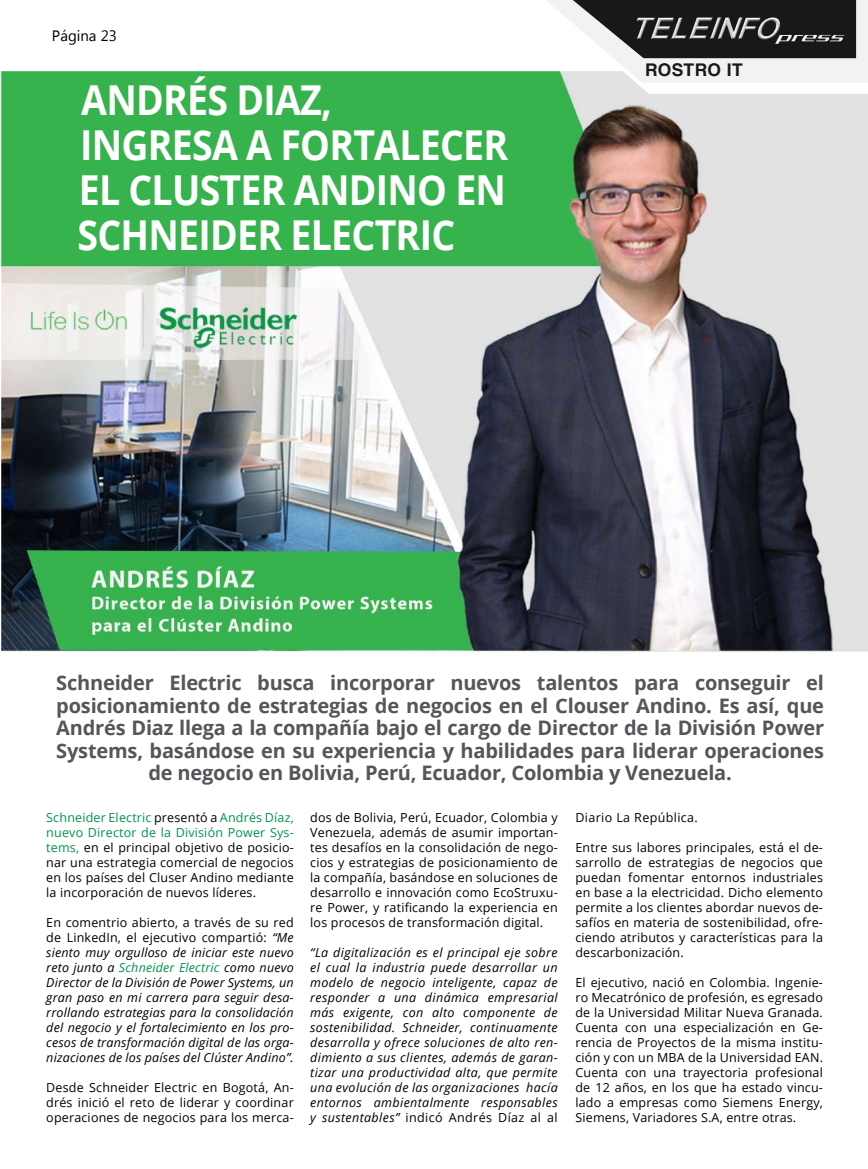
<style>
.page{position:relative;width:868px;height:1169px;background:#fff}
.page>*{position:absolute;margin:0;border:0;box-sizing:border-box;transform-origin:0 0}
.t1{font:700 41.25px/45px "Open Sans";letter-spacing:-.02em;color:#fff;scale:.91 1}
.t2{font:700 20px/22.5px "Open Sans";letter-spacing:-.01em;color:#53575a;text-align:center}
.t3{font:700 17.5px "Helvetica LT Std";letter-spacing:.015em;color:#1a1a1a}
.t4{font:15px "Myanmar Text";color:#000}
.t5{font:12.5px/15px "Open Sans";letter-spacing:.015em;color:#000;text-align:justify}
.t6{font:italic 12.5px/15px "Open Sans";letter-spacing:.02em;color:#000;text-align:justify}
.s1{color:#00944d}
.s2{font-style:normal}
</style>
<div class="page">
<svg style="left:547px;top:0;width:321px;height:71px"></svg>
<img style="left:632px;top:10px;width:216px;height:48px">
<img style="left:1px;top:71px;width:867px;height:582px">
<p class="t4" style="left:52px;top:27px;width:66px">Página 23</p>
<h1 class="t1" style="left:78px;top:76px;width:475px">ANDRÉS DIAZ,<br>INGRESA A FORTALECER<br>EL CLUSTER ANDINO EN<br>SCHNEIDER ELECTRIC</h1>
<h3 class="t3" style="left:645px;top:59px;width:99px">ROSTRO IT</h3>
<p class="t2" style="left:56px;top:671px;width:769px">Schneider Electric busca incorporar nuevos talentos para conseguir el posicionamiento de estrategias de negocios en el Clouser Andino. Es así, que Andrés Diaz llega a la compañía bajo el cargo de Director de la División Power Systems, basándose en su experiencia y habilidades para liderar operaciones de negocio en Bolivia, Perú, Ecuador, Colombia y Venezuela.</p>
<p class="t5" style="left:46px;top:809px;width:249px"><span class="s1">Schneider Electric</span> presentó a <span class="s1">Andrés Díaz, nuevo Director de la División Power Sys&shy;tems,</span> en el principal objetivo de posicio&shy;nar una estrategia comercial de negocios en los países del Cluser Andino mediante la incorporación de nuevos líderes.</p>
<p class="t6" style="left:46px;top:914px;width:249px"><span class="s2">En comentrio abierto, a través de su red de LinkedIn, el ejecutivo compartió:</span> “Me siento muy orgulloso de iniciar este nuevo reto junto a <span class="s1">Schneider Electric</span> como nuevo Director de la División de Power Systems, un gran paso en mi carrera para seguir desa&shy;rrollando estrategias para la consolidación del negocio y el fortalecimiento en los pro&shy;cesos de transformación digital de las orga&shy;nizaciones de los países del Clúster Andino”.</p>
<p class="t5" style="left:46px;top:1079px;width:249px">Desde Schneider Electric en Bogotá, An&shy;drés inició el reto de liderar y coordinar operaciones de negocios para los merca-</p>
<p class="t5" style="left:310px;top:809px;width:249px">dos de Bolivia, Perú, Ecuador, Colombia y Venezuela, además de asumir importan&shy;tes desafíos en la consolidación de nego&shy;cios y estrategias de posicionamiento de la compañía, basándose en soluciones de desarrollo e innovación como EcoStruxu&shy;re Power, y ratificando la experiencia en los procesos de transformación digital.</p>
<p class="t6" style="left:310px;top:944px;width:249px">“La digitalización es el principal eje sobre el cual la industria puede desarrollar un modelo de negocio inteligente, capaz de responder a una dinámica empresarial más exigente, con alto componente de sostenibilidad. Schneider, continuamente desarrolla y ofrece soluciones de alto ren&shy;dimiento a sus clientes, además de garan&shy;tizar una productividad alta, que permite una evolución de las organizaciones hacía entornos ambientalmente responsables y sustentables” <span class="s2">indicó Andrés Díaz al al</span></p>
<p class="t5" style="left:575px;top:809px;width:124px">Diario La República.</p>
<p class="t5" style="left:575px;top:839px;width:249px">Entre sus labores principales, está el de&shy;sarrollo de estrategias de negocios que puedan fomentar entornos industriales en base a la electricidad. Dicho elemento permite a los clientes abordar nuevos de&shy;safíos en materia de sostenibilidad, ofre&shy;ciendo atributos y características para la descarbonización.</p>
<p class="t5" style="left:575px;top:974px;width:249px">El ejecutivo, nació en Colombia. Ingenie&shy;ro Mecatrónico de profesión, es egresado de la Universidad Militar Nueva Granada.<br>Cuenta con una especialización en Ge&shy;rencia de Proyectos de la misma institu&shy;ción y con un MBA de la Universidad EAN.<br>Cuenta con una trayectoria profesional de 12 años, en los que ha estado vincu&shy;lado a empresas como Siemens Energy, Siemens, Variadores S.A, entre otras.</p>
</div>
